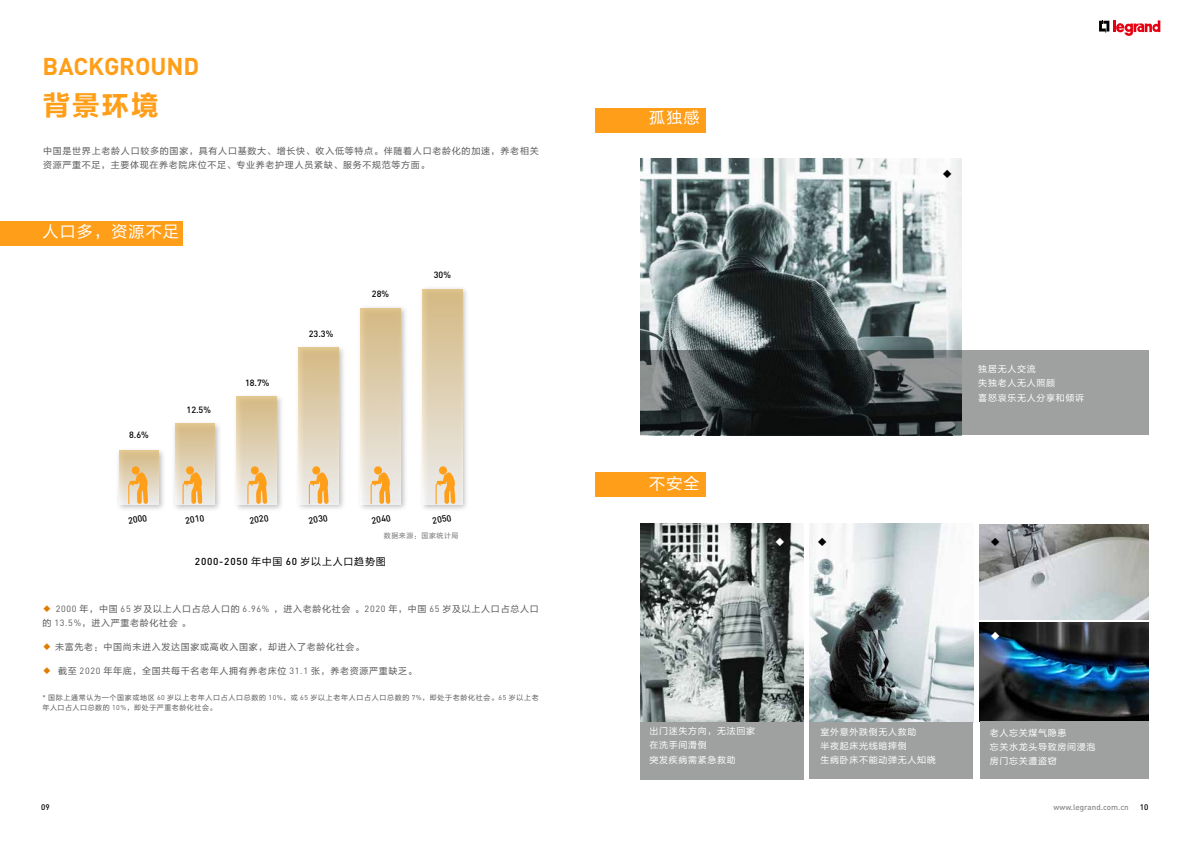
<style>
.page{position:relative;width:1191px;height:842px;background:#fff}
.page>*{position:absolute;margin:0;border:0;box-sizing:border-box;transform-origin:0 0}
.t1{font:28px "FZLTCHJW GB1 0";color:#ff9e18}
.t2{font:700 24px "DIN Pro";color:#ff9e18}
.t3{font:16px "FZLTHJW GB1 0";letter-spacing:.075em;color:#fff}
.t4{font:11px "FZLTHJW GB1 0";color:#000}
.t5{font:11px "FZLTHJW GB1 0";color:#fff}
.t6{font:500 10px "DIN Pro";letter-spacing:.075em;color:#000}
.t7{font:9px/14px "FZLTHJW GB1 0";letter-spacing:.075em;color:#595757}
.t8{font:9px/14px "FZLTHJW GB1 0";letter-spacing:.075em;color:#fff}
.t9{font:500 9px "DIN Pro";color:#000}
.t10{font:500 8px "DIN Pro";color:#898989}
.t11{font:500 8px "DIN Pro";color:#000}
.t12{font:7px/10px "FZLTHJW GB1 0";letter-spacing:.095em;color:#595757}
.t13{font:7px "FZLTHJW GB1 0";letter-spacing:.075em;color:#727171}
.s1{font-family:"FZLTHJW GB1 0";font-weight:400}
.s2{color:#e07c00}
.s3{font-family:"DIN Pro"}
</style>
<div class="page">
<img style="left:979px;top:622px;width:169px;height:99px">
<img style="left:810px;top:524px;width:163px;height:198px">
<img style="left:640px;top:158px;width:321px;height:192px">
<img style="left:640px;top:524px;width:163px;height:198px">
<div style="left:0;top:221px;width:182px;height:25px;background:#ff9e18"></div>
<div style="left:595px;top:108px;width:111px;height:25px;background:#ff9e18"></div>
<div style="left:595px;top:472px;width:111px;height:25px;background:#ff9e18"></div>
<div style="left:116px;top:447px;width:50px;height:65px;background:#000;opacity:.26"></div>
<div style="left:119px;top:450px;width:40px;height:54px;background:linear-gradient(to bottom,#d6ba83,#ebeae9)"></div>
<div style="left:172px;top:420px;width:50px;height:92px;background:#000;opacity:.26"></div>
<div style="left:175px;top:423px;width:40px;height:81px;background:linear-gradient(to bottom,#d6ba83,#ececec)"></div>
<div style="left:233px;top:393px;width:51px;height:119px;background:#000;opacity:.26"></div>
<div style="left:237px;top:397px;width:40px;height:107px;background:linear-gradient(to bottom,#d5b983,#ececec)"></div>
<div style="left:295px;top:344px;width:51px;height:168px;background:#000;opacity:.26"></div>
<div style="left:299px;top:348px;width:39px;height:156px;background:linear-gradient(to bottom,#d5b983,#ececec)"></div>
<div style="left:357px;top:304px;width:51px;height:207px;background:#000;opacity:.26"></div>
<div style="left:361px;top:308px;width:39px;height:196px;background:linear-gradient(to bottom,#d5b983,#ececec)"></div>
<div style="left:419px;top:285px;width:51px;height:227px;background:#000;opacity:.26"></div>
<div style="left:422px;top:289px;width:40px;height:215px;background:linear-gradient(to bottom,#d5b983,#ececed)"></div>
<div style="left:132px;top:466px;width:8px;height:8px;background:#ff9e18;border-radius:50%"></div>
<svg style="left:128px;top:472px;width:21px;height:32px"></svg>
<div style="left:186px;top:466px;width:8px;height:8px;background:#ff9e18;border-radius:50%"></div>
<svg style="left:183px;top:472px;width:20px;height:32px"></svg>
<div style="left:251px;top:466px;width:8px;height:8px;background:#ff9e18;border-radius:50%"></div>
<svg style="left:247px;top:472px;width:21px;height:32px"></svg>
<div style="left:312px;top:466px;width:8px;height:8px;background:#ff9e18;border-radius:50%"></div>
<svg style="left:309px;top:472px;width:20px;height:32px"></svg>
<div style="left:374px;top:466px;width:8px;height:8px;background:#ff9e18;border-radius:50%"></div>
<svg style="left:370px;top:472px;width:21px;height:32px"></svg>
<div style="left:439px;top:466px;width:8px;height:8px;background:#ff9e18;border-radius:50%"></div>
<svg style="left:435px;top:472px;width:21px;height:32px"></svg>
<svg style="left:640px;top:350px;width:508px;height:85px;background:#585c5c"></svg>
<div style="left:640px;top:722px;width:163px;height:57px;background:#9fa0a0"></div>
<div style="left:979px;top:721px;width:169px;height:57px;background:#9fa0a0"></div>
<div style="left:810px;top:722px;width:163px;height:56px;background:#9fa0a0"></div>
<img style="left:979px;top:525px;width:169px;height:94px">
<svg style="left:1099px;top:20px;width:61px;height:16px"></svg>
<h2 class="t2" style="left:43px;top:50px;width:158px">BACKGROUND</h2>
<h1 class="t1" style="left:43px;top:89px;width:118px">背景环境</h1>
<p class="t7" style="left:43px;top:144px;width:497px">中国是世界上老龄人口较多的国家，具有人口基数大、增长快、收入低等特点。伴随着人口老龄化的加速，养老相关资源严重不足，主要体现在养老院床位不足、专业养老护理人员紧缺、服务不规范等方面。</p>
<h3 class="t3" style="left:43px;top:222px;width:138px">人口多，资源不足</h3>
<p class="t9" style="left:129px;top:429px;width:21px">8.6%</p>
<p class="t9" style="left:186px;top:404px;width:26px">12.5%</p>
<p class="t9" style="left:245px;top:376px;width:26px">18.7%</p>
<p class="t9" style="left:309px;top:327px;width:26px">23.3%</p>
<p class="t9" style="left:372px;top:288px;width:19px">28%</p>
<p class="t9" style="left:434px;top:269px;width:19px">30%</p>
<p class="t9" style="left:127px;top:515px;width:21px;rotate:-10deg">2000</p>
<p class="t9" style="left:248px;top:515px;width:21px;rotate:-10deg">2020</p>
<p class="t9" style="left:308px;top:515px;width:21px;rotate:-10deg">2030</p>
<p class="t9" style="left:370px;top:515px;width:21px;rotate:-10deg">2040</p>
<p class="t9" style="left:431px;top:515px;width:21px;rotate:-10deg">2050</p>
<p class="t9" style="left:184px;top:515px;width:21px;rotate:-10deg">2010</p>
<p class="t13" style="left:384px;top:532px;width:76px">数据来源：国家统计局</p>
<p class="t6" style="left:195px;top:555px;width:192px">2000-2050 <span class="s1">年中国</span> 60 <span class="s1">岁以上人口趋势图</span></p>
<p class="t7" style="left:43px;top:602px;width:498px"><span class="s2">◆</span> <span class="s3">2000</span> 年，中国 <span class="s3">65</span> 岁及以上人口占总人口的 <span class="s3">6.96%</span> ，进入老龄化社会。<span class="s3">2020</span> 年，中国 <span class="s3">65</span> 岁及以上人口占总人口的 <span class="s3">13.5%</span>，进入严重老龄化社会。</p>
<p class="t7" style="left:43px;top:640px;width:323px"><span class="s2">◆</span> 未富先老：中国尚未进入发达国家或高收入国家，却进入了老龄化社会。</p>
<p class="t7" style="left:43px;top:664px;width:376px"><span class="s2">◆</span> 截至 <span class="s3">2020</span> 年年底，全国共每千名老年人拥有养老床位 <span class="s3">31.1</span> 张，养老资源严重缺乏。</p>
<p class="t12" style="left:43px;top:693px;width:498px"><span class="s3">*</span> 国际上通常认为一个国家或地区 <span class="s3">60</span> 岁以上老年人口占人口总数的 <span class="s3">10%</span>，或 <span class="s3">65</span> 岁以上老年人口占人口总数的 <span class="s3">7%</span>，即处于老龄化社会。<span class="s3">65</span> 岁以上老年人口占人口总数的 <span class="s3">10%</span>，即处于严重老龄化社会。</p>
<h3 class="t3" style="left:649px;top:109px;width:52px">孤独感</h3>
<p class="t4" style="left:941px;top:168px;width:12px">◆</p>
<h3 class="t3" style="left:649px;top:474px;width:52px">不安全</h3>
<p class="t5" style="left:774px;top:536px;width:12px">◆</p>
<p class="t4" style="left:817px;top:536px;width:12px">◆</p>
<p class="t8" style="left:978px;top:362px;width:78px">独居无人交流<br>失独老人无人照顾</p>
<p class="t8" style="left:978px;top:391px;width:107px">喜怒哀乐无人分享和倾诉</p>
<p class="t4" style="left:989px;top:536px;width:12px">◆</p>
<p class="t5" style="left:989px;top:630px;width:12px">◆</p>
<p class="t8" style="left:649px;top:724px;width:107px">出门迷失方向，无法回家在洗手间滑倒</p>
<p class="t8" style="left:649px;top:753px;width:88px">突发疾病需紧急救助</p>
<p class="t8" style="left:820px;top:725px;width:117px">室外意外跌倒无人救助<br>半夜起床光线暗摔倒<br>生病卧床不能动弹无人知晓</p>
<p class="t8" style="left:989px;top:726px;width:107px">老人忘关煤气隐患<br>忘关水龙头导致房间浸泡房门忘关遭盗窃</p>
<p class="t11" style="left:41px;top:802px;width:10px">09</p>
<p class="t10" style="left:1053px;top:802px;width:77px">www.legrand.com.cn</p>
<p class="t11" style="left:1139px;top:802px;width:10px">10</p>
</div>
